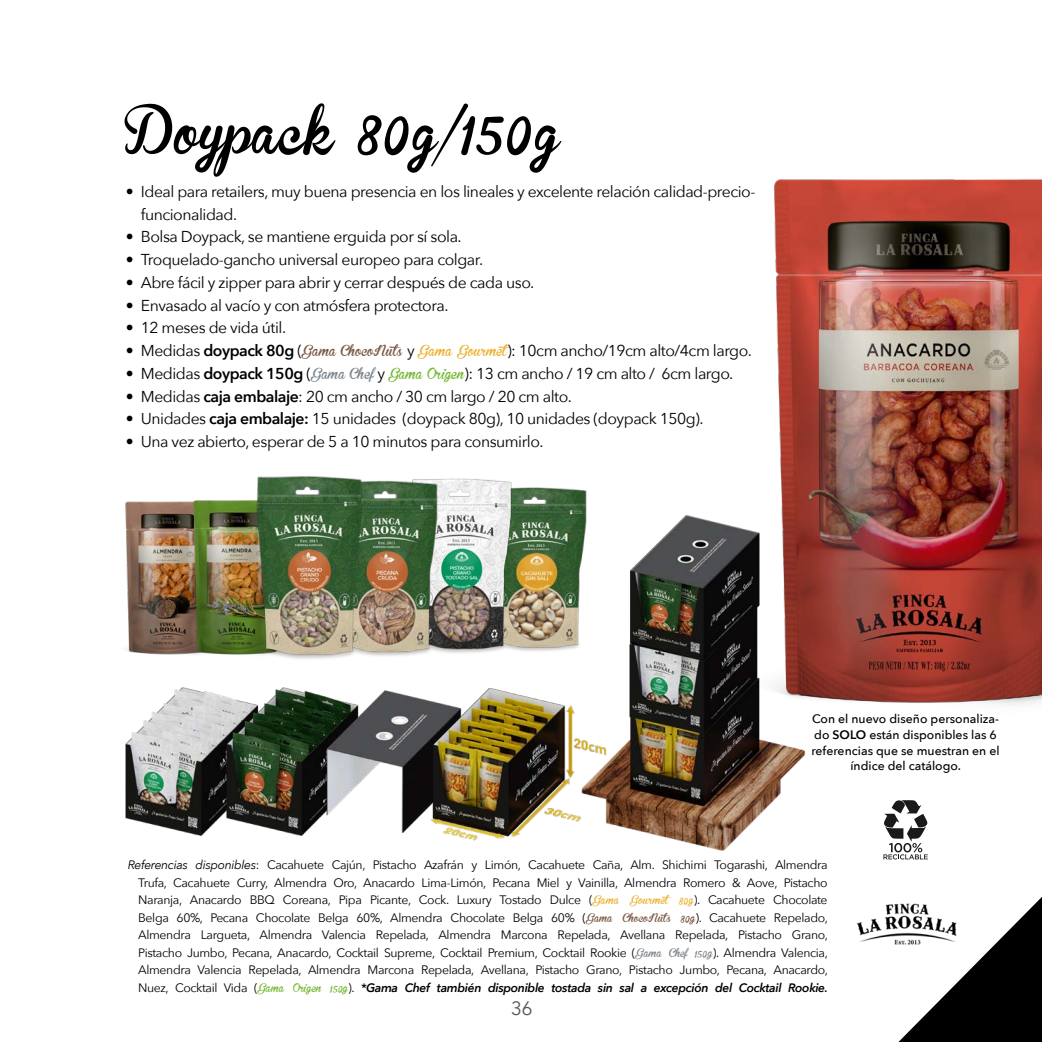
<style>
.page{position:relative;width:1042px;height:1042px;background:#fff}
.page>*{position:absolute;margin:0;border:0;box-sizing:border-box;transform-origin:0 0}
.t1{font:70px "Brannboll Fet Num W00";color:#000}
.t2{font:19.25px "Avenir";color:#575756}
.t3{font:15.75px/22.8px "Avenir Next";letter-spacing:-.03em;color:#000}
.t4{font:12.25px/17.5px "Avenir Next";letter-spacing:-.03em;color:#000;text-align:justify}
.t5{font:500 12.25px/15.8px "Avenir Next";color:#000;text-align:center}
.s1{font-weight:600}
.s2{font-family:"Brannboll Ny Personal Use Only";color:#7c5943}
.s3{font-family:"Brannboll Ny Personal Use Only";color:#ecb232}
.s4{font-family:"Brannboll Ny Personal Use Only";color:#7d868c}
.s5{font-family:"Brannboll Ny Personal Use Only";color:#76b832}
.s6{font-style:italic}
.s7{font-family:"Brannboll Fet Num W00";color:#ecb232}
.s8{font-family:"Brannboll Fet Num W00";color:#7c5943}
.s9{font-family:"Brannboll Fet Num W00";color:#7d868c}
.s10{font-family:"Brannboll Fet Num W00";color:#76b832}
.s11{font-weight:600;font-style:italic}
</style>
<div class="page">
<img style="left:857px;top:903px;width:41px;height:42px">
<svg style="left:898px;top:897px;width:144px;height:145px"></svg>
<img style="left:774px;top:179px;width:268px;height:526px">
<img style="left:521px;top:487px;width:66px;height:164px">
<img style="left:447px;top:478px;width:74px;height:175px">
<img style="left:125px;top:501px;width:56px;height:154px">
<img style="left:181px;top:500px;width:66px;height:155px">
<img style="left:369px;top:479px;width:78px;height:177px">
<img style="left:247px;top:476px;width:122px;height:183px">
<svg style="left:883px;top:800px;width:45px;height:59px"></svg>
<img style="left:125px;top:687px;width:90px;height:149px">
<img style="left:215px;top:687px;width:100px;height:149px">
<img style="left:315px;top:690px;width:102px;height:143px">
<img style="left:529px;top:504px;width:321px;height:347px">
<img style="left:417px;top:661px;width:193px;height:190px">
<h1 class="t1" style="left:124px;top:86px;width:438px">Doypack 80g/150g</h1>
<p class="t3" style="left:141px;top:179px;width:616px;text-indent:-15px">• Ideal para retailers, muy buena presencia en los lineales y excelente relación calidad-precio&shy;funcionalidad.</p>
<p class="t3" style="left:126px;top:225px;width:337px">• Bolsa Doypack, se mantiene erguida por sí sola.</p>
<p class="t3" style="left:126px;top:248px;width:359px">• Troquelado-gancho universal europeo para colgar.</p>
<p class="t3" style="left:126px;top:270px;width:410px">• Abre fácil y zipper para abrir y cerrar después de cada uso.</p>
<p class="t3" style="left:126px;top:293px;width:324px">• Envasado al vacío y con atmósfera protectora.</p>
<p class="t3" style="left:126px;top:316px;width:162px">• 12 meses de vida útil.</p>
<p class="t3" style="left:126px;top:338px;width:627px">• Medidas <span class="s1">doypack 80g</span> (<span class="s2">Gama ChocoNuts</span> y <span class="s3">Gama Gourmet</span>): 10cm ancho/19cm alto/4cm largo.</p>
<p class="t3" style="left:126px;top:361px;width:609px">• Medidas <span class="s1">doypack 150g</span> (<span class="s4">Gama Chef</span> y <span class="s5">Gama Origen</span>): 13 cm ancho / 19 cm alto / 6cm largo.</p>
<p class="t3" style="left:126px;top:384px;width:447px">• Medidas <span class="s1">caja embalaje</span>: 20 cm ancho / 30 cm largo / 20 cm alto.</p>
<p class="t3" style="left:126px;top:407px;width:579px">• Unidades <span class="s1">caja embalaje:</span> 15 unidades (doypack 80g), 10 unidades (doypack 150g).</p>
<p class="t3" style="left:126px;top:429px;width:419px">• Una vez abierto, esperar de 5 a 10 minutos para consumirlo.</p>
<p class="t5" style="left:811px;top:710px;width:190px">Con el nuevo diseño personaliza&shy;do <span class="s1">SOLO</span> están disponibles las 6 referencias que se muestran en el índice del catálogo.</p>
<p class="t4" style="left:138px;top:856px;width:691px;text-indent:-10px"><span class="s6">Referencias disponibles</span>: Cacahuete Cajún, Pistacho Azafrán y Limón, Cacahuete Caña, Alm. Shichimi Togarashi, Almendra Trufa, Cacahuete Curry, Almendra Oro, Anacardo Lima-Limón, Pecana Miel y Vainilla, Almendra Romero &amp; Aove, Pistacho Naranja, Anacardo BBQ Coreana, Pipa Picante, Cock. Luxury Tostado Dulce (<span class="s3">Gama Gourmet</span> <span class="s7">80</span><span class="s3">g</span>). Cacahuete Chocolate Belga 60%, Pecana Chocolate Belga 60%, Almendra Chocolate Belga 60% (<span class="s2">Gama ChocoNuts</span> <span class="s8">80</span><span class="s2">g</span>). Cacahuete Repelado, Almendra Largueta, Almendra Valencia Repelada, Almendra Marcona Repelada, Avellana Repelada, Pistacho Grano, Pistacho Jumbo, Pecana, Anacardo, Cocktail Supreme, Cocktail Premium, Cocktail Rookie (<span class="s4">Gama Chef</span> <span class="s9">150</span><span class="s4">g</span>). Almendra Valencia, Almendra Valencia Repelada, Almendra Marcona Repelada, Avellana, Pistacho Grano, Pistacho Jumbo, Pecana, Anacardo, Nuez, Cocktail Vida (<span class="s5">Gama Origen</span> <span class="s10">150</span><span class="s5">g</span>). <span class="s11">*Gama Chef también disponible tostada sin sal a excepción del Cocktail Rookie.</span></p>
<h2 class="t2" style="left:511px;top:997px;width:23px">36</h2>
</div>
